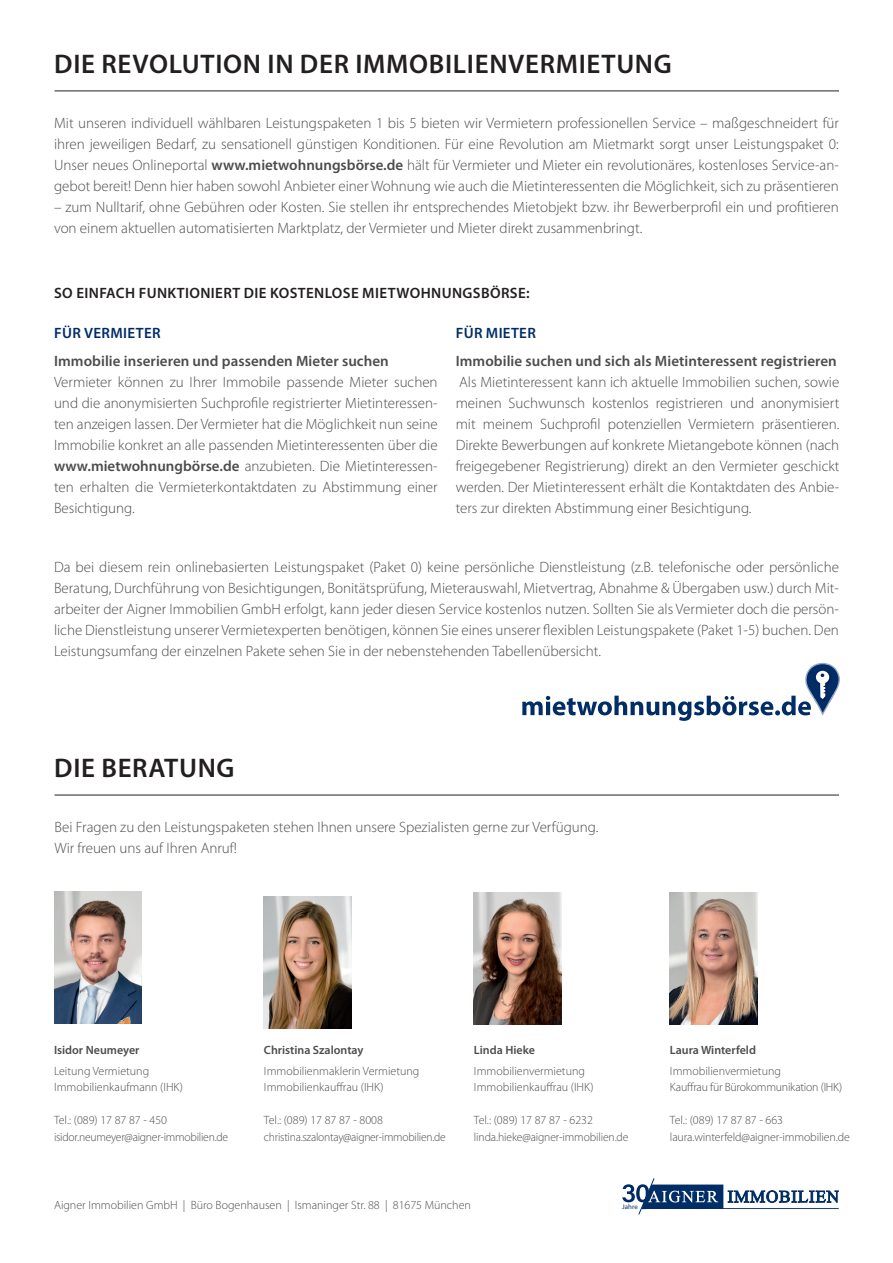
<style>
.page{position:relative;width:893px;height:1263px;background:#fff}
.page>*{position:absolute;margin:0;border:0;box-sizing:border-box;transform-origin:0 0}
.invest_fliess1{font:600 27px "Myriad Pro";letter-spacing:.025em;color:#231f20}
.copy_10pt{font:300 15px/21px "Myriad Pro";color:#4b4c4d;text-align:justify}
.Abstand_nach{font:600 15px "Myriad Pro";letter-spacing:.005em;color:#4b4c4d}
.copy_10pt-2{font:600 15px "Myriad Pro";letter-spacing:.025em;color:#231f20}
.head{font:600 15px "Myriad Pro";letter-spacing:.025em;color:#002d66}
.copy_10pt-3{font:600 15px "Myriad Pro";letter-spacing:.02em;color:#002d66}
.t1{font:300 12px "Myriad Pro";color:#4b4c4d}
.t2{font:300 12px "Myriad Pro";letter-spacing:-.02em;color:#4b4c4d}
.t3{font:600 12px "Myriad Pro";color:#4b4c4d}
.t4{font:300 12px "Myriad Pro";letter-spacing:-.02em;color:#4b4c4d;scale:.96 1}
.t5{font:6.9px "Myriad Pro";letter-spacing:.01em;color:#002d66}
.s1{font-weight:600}
</style>
<div class="page">
<hr style="left:55px;top:91px;width:784px;height:1px;background:#231f20">
<hr style="left:55px;top:795px;width:784px;height:1px;background:#231f20">
<svg style="left:522px;top:663px;width:318px;height:58px"></svg>
<img style="left:54px;top:891px;width:88px;height:132px">
<img style="left:264px;top:896px;width:88px;height:132px">
<img style="left:474px;top:892px;width:88px;height:132px">
<img style="left:670px;top:892px;width:88px;height:132px">
<svg style="left:622px;top:1178px;width:217px;height:36px"></svg>
<p class="invest_fliess1" style="left:54px;top:47px;width:619px">DIE REVOLUTION IN DER IMMOBILIENVERMIETUNG</p>
<p class="copy_10pt" style="left:54px;top:112px;width:786px">Mit unseren individuell wählbaren Leistungspaketen 1 bis 5 bieten wir Vermietern professionellen Service – maßgeschneidert für ihren jeweiligen Bedarf, zu sensationell günstigen Konditionen. Für eine Revolution am Mietmarkt sorgt unser Leistungspaket 0:<br>Unser neues Onlineportal <span class="s1">www.mietwohnungsbörse.de</span> hält für Vermieter und Mieter ein revolutionäres, kostenloses Service-an&shy;gebot bereit! Denn hier haben sowohl Anbieter einer Wohnung wie auch die Mietinteressenten die Möglichkeit, sich zu präsentieren</p>
<p class="copy_10pt" style="left:54px;top:196px;width:786px">– zum Nulltarif, ohne Gebühren oder Kosten. Sie stellen ihr entsprechendes Mietobjekt bzw. ihr Bewerberprofil ein und profitieren von einem aktuellen automatisierten Marktplatz, der Vermieter und Mieter direkt zusammenbringt.</p>
<p class="copy_10pt-2" style="left:54px;top:284px;width:477px">SO EINFACH FUNKTIONIERT DIE KOSTENLOSE MIETWOHNUNGSBÖRSE:</p>
<p class="head" style="left:54px;top:323px;width:108px">FÜR VERMIETER</p>
<p class="Abstand_nach" style="left:54px;top:352px;width:336px">Immobilie inserieren und passenden Mieter suchen</p>
<p class="copy_10pt" style="left:54px;top:371px;width:385px">Vermieter können zu Ihrer Immobile passende Mieter suchen und die anonymisierten Suchprofile registrierter Mietinteressen&shy;ten anzeigen lassen. Der Vermieter hat die Möglichkeit nun seine Immobilie konkret an alle passenden Mietinteressenten über die <span class="s1">www.mietwohnungbörse.de</span> anzubieten. Die Mietinteressen&shy;ten erhalten die Vermieterkontaktdaten zu Abstimmung einer Besichtigung.</p>
<p class="copy_10pt-3" style="left:456px;top:323px;width:82px">FÜR MIETER</p>
<p class="Abstand_nach" style="left:456px;top:352px;width:383px">Immobilie suchen und sich als Mietinteressent registrieren</p>
<p class="copy_10pt" style="left:456px;top:371px;width:385px">Als Mietinteressent kann ich aktuelle Immobilien suchen, sowie meinen Suchwunsch kostenlos registrieren und anonymisiert mit meinem Suchprofil potenziellen Vermietern präsentieren.<br>Direkte Bewerbungen auf konkrete Mietangebote können (nach freigegebener Registrierung) direkt an den Vermieter geschickt werden. Der Mietinteressent erhält die Kontaktdaten des Anbie&shy;ters zur direkten Abstimmung einer Besichtigung.</p>
<p class="copy_10pt" style="left:54px;top:556px;width:786px">Da bei diesem rein onlinebasierten Leistungspaket (Paket 0) keine persönliche Dienstleistung (z.B. telefonische oder persönliche Beratung, Durchführung von Besichtigungen, Bonitätsprüfung, Mieterauswahl, Mietvertrag, Abnahme &amp; Übergaben usw.) durch Mit&shy;arbeiter der Aigner Immobilien GmbH erfolgt, kann jeder diesen Service kostenlos nutzen. Sollten Sie als Vermieter doch die persön&shy;liche Dienstleistung unserer Vermietexperten benötigen, können Sie eines unserer flexiblen Leistungspakete (Paket 1-5) buchen. Den Leistungsumfang der einzelnen Pakete sehen Sie in der nebenstehenden Tabellenübersicht.</p>
<p class="invest_fliess1" style="left:54px;top:751px;width:182px">DIE BERATUNG</p>
<p class="copy_10pt" style="left:55px;top:816px;width:545px">Bei Fragen zu den Leistungspaketen stehen Ihnen unsere Spezialisten gerne zur Verfügung.</p>
<p class="copy_10pt" style="left:55px;top:837px;width:184px">Wir freuen uns auf Ihren Anruf!</p>
<p class="t3" style="left:54px;top:1042px;width:87px">Isidor Neumeyer</p>
<p class="t1" style="left:54px;top:1063px;width:97px">Leitung Vermietung</p>
<p class="t1" style="left:54px;top:1080px;width:131px">Immobilienkaufmann (IHK)</p>
<p class="t1" style="left:54px;top:1113px;width:115px">Tel.: (089) 17 87 87 - 450</p>
<p class="t2" style="left:54px;top:1129px;width:176px">isidor.neumeyer@aigner-immobilien.de</p>
<p class="t3" style="left:264px;top:1042px;width:101px">Christina Szalontay</p>
<p class="t1" style="left:264px;top:1063px;width:157px">Immobilienmaklerin Vermietung</p>
<p class="t1" style="left:264px;top:1080px;width:121px">Immobilienkauffrau (IHK)</p>
<p class="t1" style="left:264px;top:1113px;width:121px">Tel.: (089) 17 87 87 - 8008</p>
<p class="t4" style="left:264px;top:1129px;width:191px">christina.szalontay@aigner-immobilien.de</p>
<p class="t3" style="left:474px;top:1042px;width:63px">Linda Hieke</p>
<p class="t1" style="left:474px;top:1063px;width:113px">Immobilienvermietung</p>
<p class="t1" style="left:474px;top:1080px;width:121px">Immobilienkauffrau (IHK)</p>
<p class="t1" style="left:474px;top:1113px;width:121px">Tel.: (089) 17 87 87 - 6232</p>
<p class="t1" style="left:474px;top:1129px;width:156px">linda.hieke@aigner-immobilien.de</p>
<p class="t1" style="left:54px;top:1198px;width:418px">Aigner Immobilien GmbH | Büro Bogenhausen | Ismaninger Str. 88 | 81675 München</p>
<p class="t5" style="left:622px;top:1202px;width:17px">Jahre</p>
<p class="t3" style="left:670px;top:1042px;width:88px">Laura Winterfeld</p>
<p class="t1" style="left:670px;top:1063px;width:113px">Immobilienvermietung</p>
<p class="t2" style="left:670px;top:1080px;width:174px">Kauffrau für Bürokommunikation (IHK)</p>
<p class="t1" style="left:670px;top:1113px;width:115px">Tel.: (089) 17 87 87 - 663</p>
<p class="t1" style="left:670px;top:1129px;width:181px">laura.winterfeld@aigner-immobilien.de</p>
</div>
